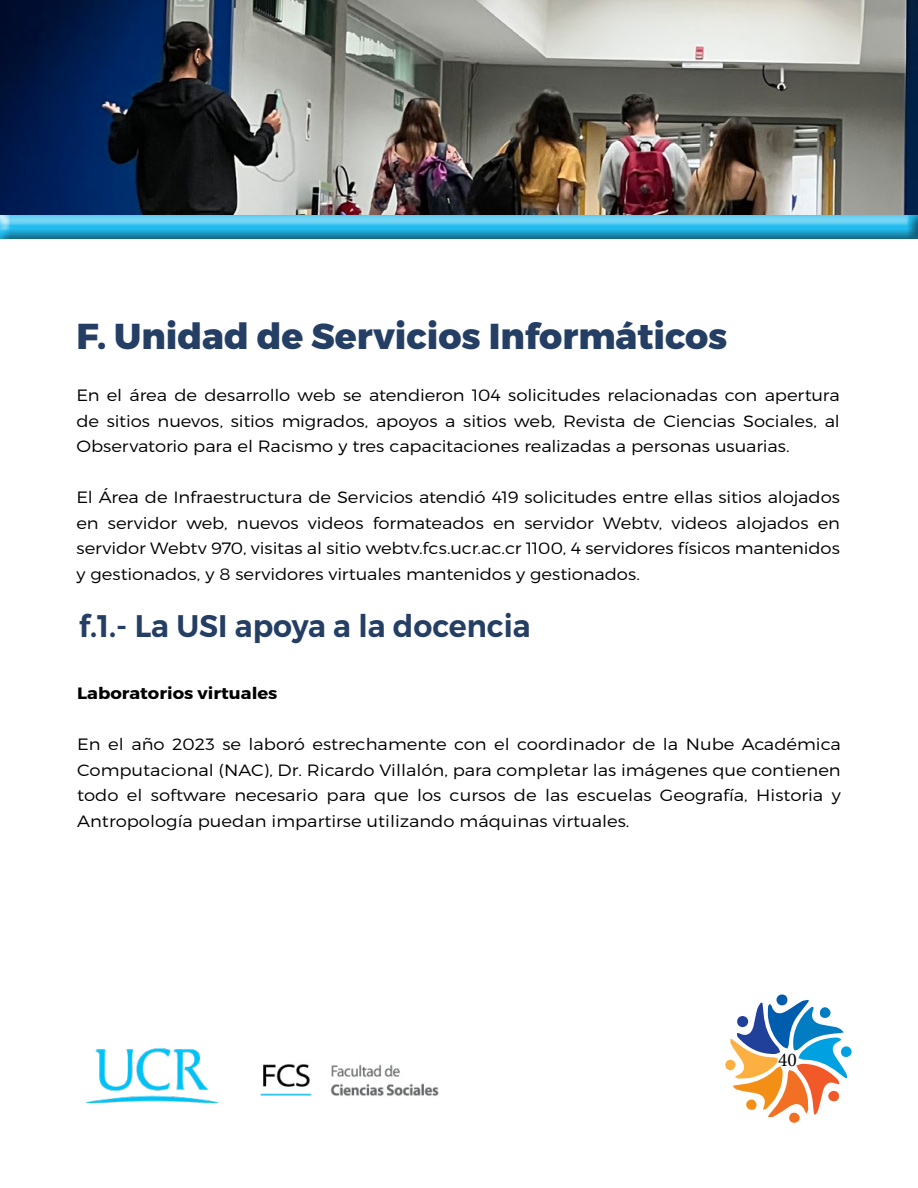
<style>
.page{position:relative;width:918px;height:1188px;background:#fff}
.page>*{position:absolute;margin:0;border:0;box-sizing:border-box;transform-origin:0 0}
.t1{font:36px "Trueno Ex Bd";color:#243e64}
.t2{font:31.2px "Trueno S Bd";color:#243e64;scale:.96 1}
.t3{font:19.5px "Minion Pro";color:#000}
.t4{font:16.35px/25.5px "Trueno Lt";color:#000;text-align:justify;scale:1.1 1}
.t5{font:16.35px "Trueno Bd";color:#000;scale:1.1 1}
</style>
<div class="page">
<img style="left:260px;top:1064px;width:179px;height:32px">
<img style="left:88px;top:1048px;width:128px;height:54px">
<div style="left:776px;top:994px;width:11px;height:11px;background:#005cad;border-radius:50%"></div>
<div style="left:789px;top:1113px;width:11px;height:10px;background:#f27024;border-radius:50%"></div>
<svg style="left:730px;top:1000px;width:122px;height:117px"></svg>
<div style="left:725px;top:1060px;width:11px;height:10px;background:#fcb042;border-radius:50%"></div>
<div style="left:0;top:207px;width:918px;height:33px;background:#000;opacity:.75"></div>
<img style="left:0;top:0;width:917px;height:214px">
<h1 class="t1" style="left:76px;top:314px;width:653px">F. Unidad de Servicios Informáticos</h1>
<p class="t4" style="left:76px;top:383px;width:696px">En el área de desarrollo web se atendieron 104 solicitudes relacionadas con apertura de sitios nuevos, sitios migrados, apoyos a sitios web, Revista de Ciencias Sociales, al Observatorio para el Racismo y tres capacitaciones realizadas a personas usuarias.</p>
<p class="t4" style="left:76px;top:485px;width:696px">El Área de Infraestructura de Servicios atendió 419 solicitudes entre ellas sitios alojados en servidor web, nuevos videos formateados en servidor Webtv, videos alojados en servidor Webtv 970, visitas al sitio webtv.fcs.ucr.ac.cr 1100, 4 servidores físicos mantenidos y gestionados, y 8 servidores virtuales mantenidos y gestionados.</p>
<h2 class="t2" style="left:79px;top:607px;width:472px">f.1.- La USI apoya a la docencia</h2>
<p class="t5" style="left:77px;top:683px;width:184px">Laboratorios virtuales</p>
<p class="t4" style="left:77px;top:731px;width:696px">En el año 2023 se laboró estrechamente con el coordinador de la Nube Académica Computacional (NAC), Dr. Ricardo Villalón, para completar las imágenes que contienen todo el software necesario para que los cursos de las escuelas Geografía, Historia y Antropología puedan impartirse utilizando máquinas virtuales.</p>
<p class="t3" style="left:778px;top:1047px;width:20px">40</p>
</div>
